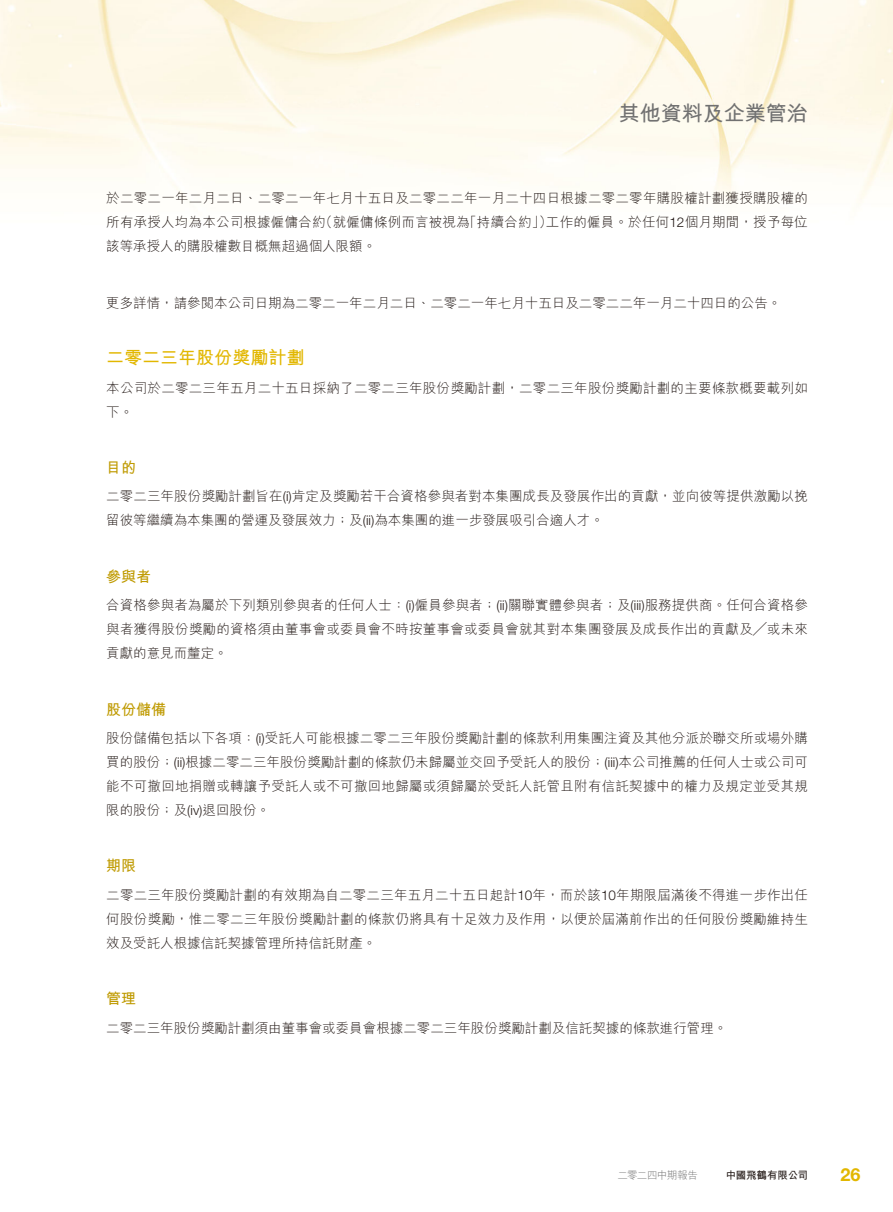
<style>
.page{position:relative;width:893px;height:1212px;background:#fff}
.page>*{position:absolute;margin:0;border:0;box-sizing:border-box;transform-origin:0 0}
.t1{font:21px "M Hei HK Bold E Ten B5 H";color:#717171}
.t2{font:18px "M Hei HK Bold E Ten B5 H";color:#e2b700}
.t3{font:700 18px "Helvetica Neue LT Std";color:#e2b700}
.t4{font:15px "M Hei HK Bold E Ten B5 H";color:#bf9a00}
.t5{font:13.5px/24px "M Hei HK Light E Ten B5 H";letter-spacing:.005em;color:#231916;text-align:justify}
.t6{font:10.5px "M Hei HK Light E Ten B5 H";letter-spacing:-.04em;color:#717171}
.t7{font:10.5px "M Hei HK Bold E Ten B5 H";letter-spacing:-.015em;color:#231916}
.s1{font-family:"Helvetica Neue LT Std";font-weight:300}
</style>
<div class="page">
<img style="left:0;top:0;width:893px;height:205px">
<h1 class="t1" style="left:619px;top:105px;width:190px">其他資料及企業管治</h1>
<p class="t5" style="left:106px;top:188px;width:703px">於二零二一年二月二日、二零二一年七月十五日及二零二二年一月二十四日根據二零二零年購股權計劃獲授購股權的所有承授人均為本公司根據僱傭合約（就僱傭條例而言被視為「持續合約」）工作的僱員。於任何<span class="s1">12</span>個月期間，授予每位該等承授人的購股權數目概無超過個人限額。</p>
<p class="t5" style="left:106px;top:293px;width:677px">更多詳情，請參閱本公司日期為二零二一年二月二日、二零二一年七月十五日及二零二二年一月二十四日的公告。</p>
<h2 class="t2" style="left:106px;top:350px;width:200px">二零二三年股份獎勵計劃</h2>
<p class="t5" style="left:106px;top:377px;width:703px">本公司於二零二三年五月二十五日採納了二零二三年股份獎勵計劃，二零二三年股份獎勵計劃的主要條款概要載列如下。</p>
<p class="t4" style="left:106px;top:462px;width:31px">目的</p>
<p class="t5" style="left:106px;top:486px;width:703px">二零二三年股份獎勵計劃旨在<span class="s1">(i)</span>肯定及獎勵若干合資格參與者對本集團成長及發展作出的貢獻，並向彼等提供激勵以挽留彼等繼續為本集團的營運及發展效力；及<span class="s1">(ii)</span>為本集團的進一步發展吸引合適人才。</p>
<p class="t4" style="left:106px;top:570px;width:46px">參與者</p>
<p class="t5" style="left:106px;top:595px;width:703px">合資格參與者為屬於下列類別參與者的任何人士：<span class="s1">(i)</span>僱員參與者；<span class="s1">(ii)</span>關聯實體參與者；及<span class="s1">(iii)</span>服務提供商。任何合資格參與者獲得股份獎勵的資格須由董事會或委員會不時按董事會或委員會就其對本集團發展及成長作出的貢獻及╱或未來貢獻的意見而釐定。</p>
<p class="t4" style="left:106px;top:703px;width:61px">股份儲備</p>
<p class="t5" style="left:106px;top:728px;width:703px">股份儲備包括以下各項：<span class="s1">(i)</span>受託人可能根據二零二三年股份獎勵計劃的條款利用集團注資及其他分派於聯交所或場外購買的股份；<span class="s1">(ii)</span>根據二零二三年股份獎勵計劃的條款仍未歸屬並交回予受託人的股份；<span class="s1">(iii)</span>本公司推薦的任何人士或公司可能不可撤回地捐贈或轉讓予受託人或不可撤回地歸屬或須歸屬於受託人託管且附有信託契據中的權力及規定並受其規限的股份；及<span class="s1">(iv)</span>退回股份。</p>
<p class="t4" style="left:106px;top:860px;width:31px">期限</p>
<p class="t5" style="left:106px;top:884px;width:703px">二零二三年股份獎勵計劃的有效期為自二零二三年五月二十五日起計<span class="s1">10</span>年，而於該<span class="s1">10</span>年期限屆滿後不得進一步作出任何股份獎勵，惟二零二三年股份獎勵計劃的條款仍將具有十足效力及作用，以便於屆滿前作出的任何股份獎勵維持生效及受託人根據信託契據管理所持信託財產。</p>
<p class="t4" style="left:106px;top:993px;width:31px">管理</p>
<p class="t5" style="left:106px;top:1017px;width:622px">二零二三年股份獎勵計劃須由董事會或委員會根據二零二三年股份獎勵計劃及信託契據的條款進行管理。</p>
<p class="t6" style="left:617px;top:1171px;width:82px">二零二四中期報告</p>
<p class="t7" style="left:726px;top:1171px;width:84px">中國飛鶴有限公司</p>
<h2 class="t3" style="left:840px;top:1168px;width:22px">26</h2>
</div>
